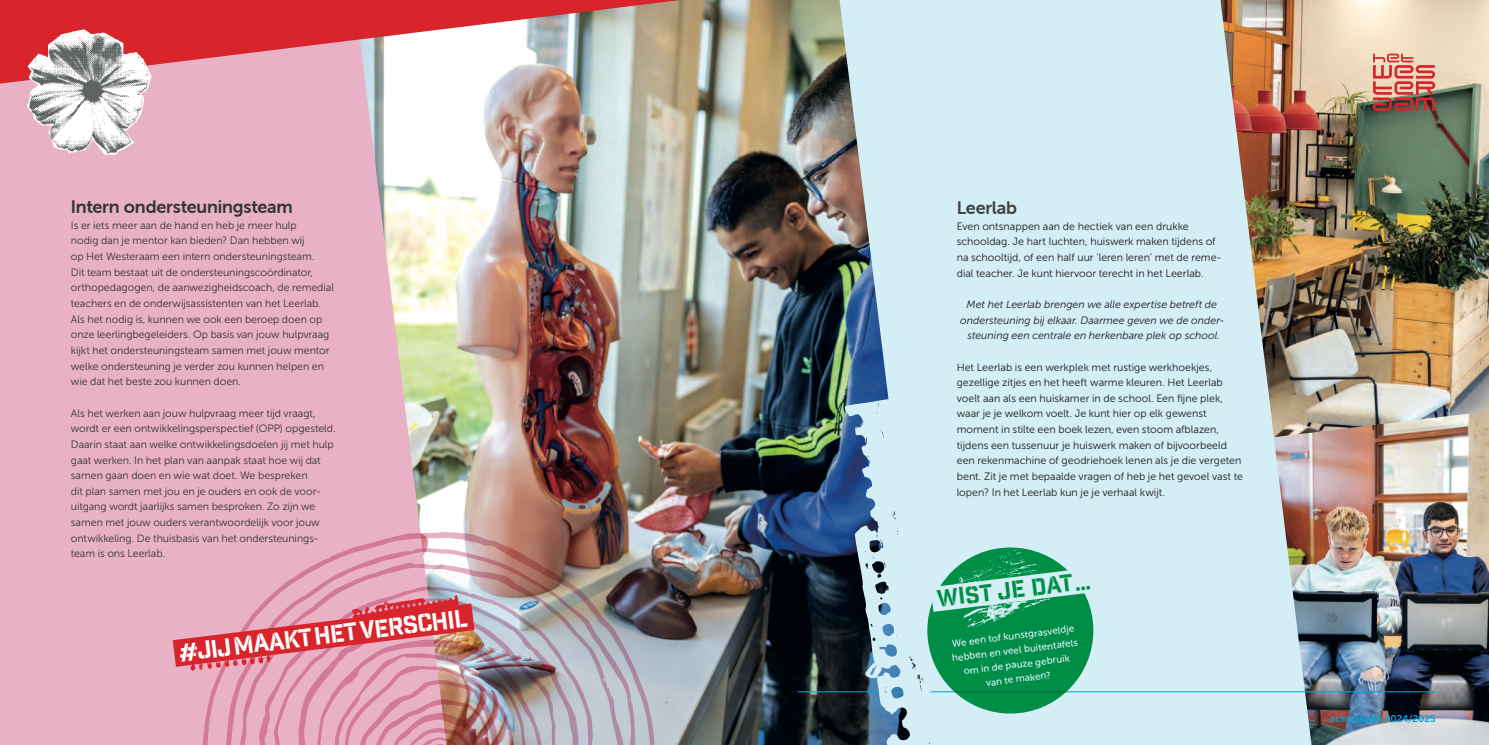
<style>
.page{position:relative;width:1489px;height:745px;background:#fff}
.page>*{position:absolute;margin:0;border:0;box-sizing:border-box;transform-origin:0 0}
.t1{font:24.25px "Industry Inc Stencil";color:#fff}
.t2{font:23.38px "Industry Inc Stencil";color:#00994a}
.t3{font:18.12px "Museo Sans Rounded 700";letter-spacing:-.01em;color:#343535}
.t4{font:18.12px "Museo Sans Rounded 700";letter-spacing:-.01em;color:#404342}
.t5{font:10.62px/15.6px "Museo Sans 300";letter-spacing:-.005em;color:#343535}
.t6{font:10.62px/15.6px "Museo Sans 300";color:#1a1a1a}
.t7{font:italic 10.62px/15.6px "Museo Sans 300";color:#1a1a1a;text-align:center}
.t8{font:10px "Museo Sans Rounded 700";letter-spacing:.015em;color:#00a4db}
.t9{font:9.88px/14.4px "Museo Sans 500";color:#fff;text-align:center}
</style>
<div class="page">
<div style="left:930px;top:0;width:341px;height:744px;background:#d3eef5"></div>
<div style="left:0;top:0;width:744px;height:744px;background:#e8b1c5"></div>
<img style="left:365px;top:0;width:565px;height:744px">
<img style="left:1271px;top:437px;width:217px;height:307px">
<img style="left:1220px;top:0;width:268px;height:437px">
<svg style="left:0;top:0;width:680px;height:84px"></svg>
<svg style="left:1372px;top:54px;width:62px;height:57px"></svg>
<hr style="left:797px;top:691px;width:638px;height:1px;background:#00a4db">
<img style="left:356px;top:531px;width:299px;height:213px">
<img style="left:272px;top:547px;width:363px;height:197px">
<svg style="left:557px;top:597px;width:21px;height:147px"></svg>
<img style="left:173px;top:594px;width:384px;height:150px">
<img style="left:3px;top:0;width:188px;height:155px">
<svg style="left:844px;top:398px;width:250px;height:346px"></svg>
<h3 class="t3" style="left:71px;top:196px;width:223px">Intern ondersteuningsteam</h3>
<p class="t5" style="left:71px;top:217px;width:264px">Is er iets meer aan de hand en heb je meer hulp<br>nodig dan je mentor kan bieden? Dan hebben wij<br>op Het Westeraam een intern ondersteuningsteam.<br>Dit team bestaat uit de ondersteuningscoördinator, orthopedagogen, de aanwezigheidscoach, de remedial teachers en de onderwijsassistenten van het Leerlab.<br>Als het nodig is, kunnen we ook een beroep doen op onze leerlingbegeleiders. Op basis van jouw hulpvraag kijkt het ondersteuningsteam samen met jouw mentor welke ondersteuning je verder zou kunnen helpen en wie dat het beste zou kunnen doen.</p>
<p class="t5" style="left:71px;top:405px;width:266px">Als het werken aan jouw hulpvraag meer tijd vraagt, wordt er een ontwikkelingsperspectief (OPP) opgesteld.<br>Daarin staat aan welke ontwikkelingsdoelen jij met hulp gaat werken. In het plan van aanpak staat hoe wij dat samen gaan doen en wie wat doet. We bespreken<br>dit plan samen met jou en je ouders en ook de voor&shy;uitgang wordt jaarlijks samen besproken. Zo zijn we samen met jouw ouders verantwoordelijk voor jouw ontwikkeling. De thuisbasis van het ondersteunings&shy;team is ons Leerlab.</p>
<h1 class="t1" style="left:177px;top:638px;width:292px;rotate:-7deg">#Jijmaakthetverschil</h1>
<h3 class="t4" style="left:956px;top:196px;width:62px">Leerlab</h3>
<p class="t6" style="left:956px;top:218px;width:266px">Even ontsnappen aan de hectiek van een drukke schooldag. Je hart luchten, huiswerk maken tijdens of na schooltijd, of een half uur ‘leren leren’ met de reme&shy;dial teacher. Je kunt hiervoor terecht in het Leerlab.</p>
<p class="t7" style="left:960px;top:296px;width:266px">Met het Leerlab brengen we alle expertise betreft de ondersteuning bij elkaar. Daarmee geven we de onder&shy;steuning een centrale en herkenbare plek op school.</p>
<p class="t6" style="left:956px;top:359px;width:288px">Het Leerlab is een werkplek met rustige werkhoekjes, gezellige zitjes en het heeft warme kleuren. Het Leerlab voelt aan als een huiskamer in de school. Een fijne plek, waar je je welkom voelt. Je kunt hier op elk gewenst moment in stilte een boek lezen, even stoom afblazen, tijdens een tussenuur je huiswerk maken of bijvoorbeeld een rekenmachine of geodriehoek lenen als je die vergeten bent. Zit je met bepaalde vragen of heb je het gevoel vast te lopen? In het Leerlab kun je je verhaal kwijt.</p>
<h2 class="t2" style="left:935px;top:584px;width:156px;rotate:-7deg">Wist je dat …</h2>
<p class="t9" style="left:949px;top:636px;width:128px;rotate:-7deg">We een tof kunstgrasveldje hebben en veel buitentafels om in de pauze gebruik<br>van te maken?</p>
<p class="t8" style="left:1330px;top:711px;width:106px">schoolgids 2024/2025</p>
</div>
